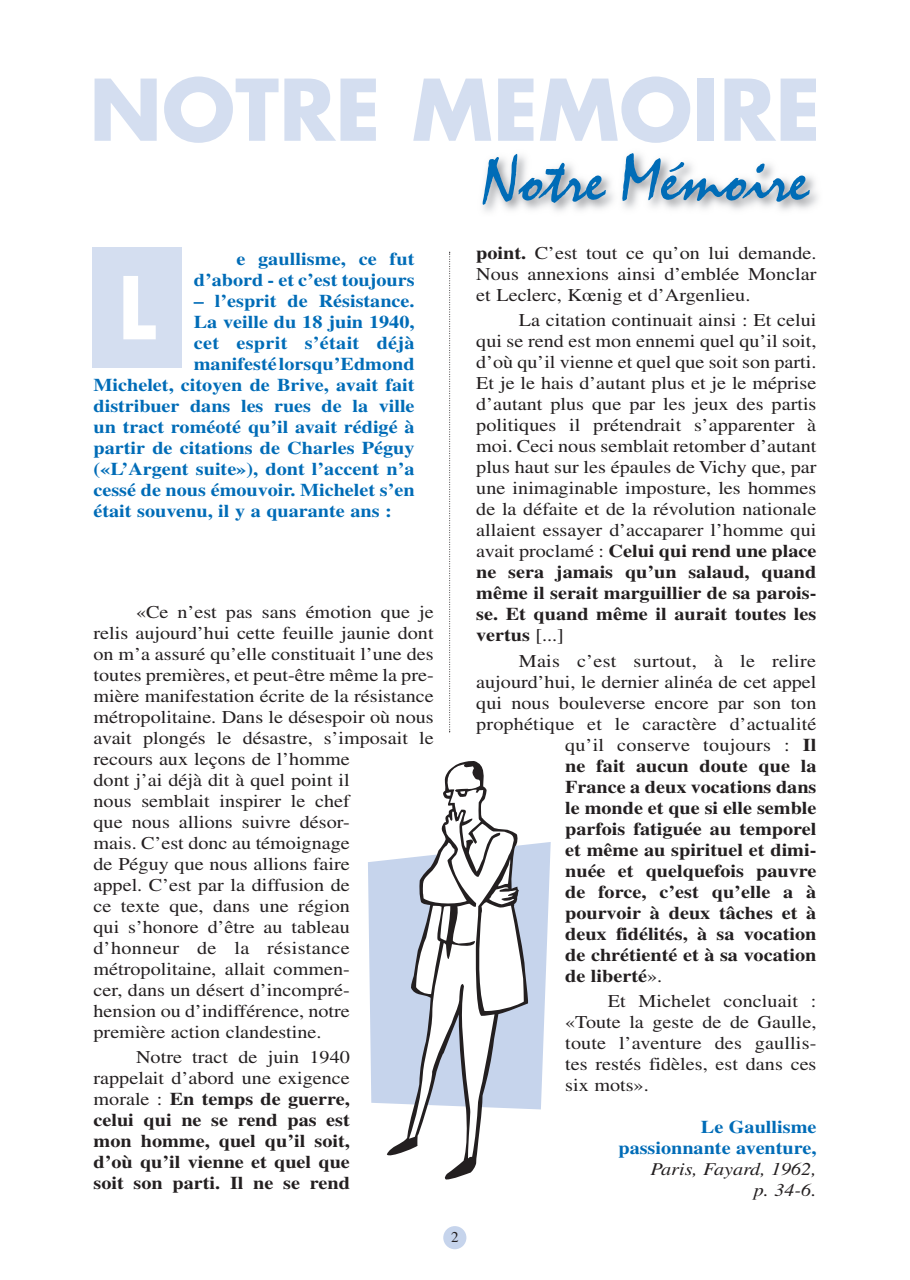
<style>
.page{position:relative;width:910px;height:1280px;background:#fff}
.page>*{position:absolute;margin:0;border:0;box-sizing:border-box;transform-origin:0 0}
.t1{font:700 84.15px "Futura";color:#fff;scale:.89 1}
.t2{font:700 82.5px "Futura";color:#d4def0}
.t3{font:64.5px "Mistral";color:#006cb7}
.t4{font:18px/21px "Times";color:#231f20;text-align:justify;scale:1.12 1}
.t5{font:700 18px/21px "Times";color:#231f20;text-align:justify;scale:1.12 1}
.t6{font:700 18px/21px "Times";color:#006cb7;text-align:right;scale:1.12 1}
.t7{font:italic 18px/21px "Times";color:#231f20;text-align:right;scale:1.12 1}
.t8{font:15px "Times";color:#231f20}
.s1{font-weight:400}
.s2{font-weight:700}
</style>
<div class="page">
<div style="left:443px;top:1226px;width:23px;height:23px;background:#c6d4ec;border-radius:50%"></div>
<img style="left:482px;top:154px;width:336px;height:58px">
<div style="left:93px;top:247px;width:89px;height:121px;background:#d4def0"></div>
<svg style="left:449px;top:252px;width:2px;height:480px"></svg>
<svg style="left:368px;top:842px;width:183px;height:267px;fill:#c6d4ec"></svg>
<svg style="left:387px;top:761px;width:142px;height:418px;fill:#c6d4ec"></svg>
<svg style="left:409px;top:764px;width:115px;height:394px"></svg>
<h2 class="t2" style="left:89px;top:55px;width:733px">NOTRE MEMOIRE</h2>
<h3 class="t3" style="left:483px;top:142px;width:327px">Notre Mémoire</h3>
<p class="t6" style="left:194px;top:248px;width:199px">e gaullisme, ce fut d’abord - et c’est toujours</p>
<p class="t6" style="left:194px;top:290px;width:199px">– l’esprit de Résistance.</p>
<p class="t6" style="left:194px;top:311px;width:199px">La veille du 18 juin 1940,</p>
<p class="t6" style="left:194px;top:332px;width:199px">cet esprit s’était déjà</p>
<p class="t6" style="left:194px;top:353px;width:199px">manifesté lorsqu’Edmond</p>
<p class="t6" style="left:94px;top:374px;width:288px">Michelet, citoyen de Brive, avait fait</p>
<p class="t6" style="left:94px;top:395px;width:288px">distribuer dans les rues de la ville</p>
<p class="t6" style="left:94px;top:416px;width:288px">un tract roméoté qu’il avait rédigé à</p>
<p class="t6" style="left:94px;top:437px;width:288px">partir de citations de Charles Péguy</p>
<p class="t6" style="left:94px;top:458px;width:288px">(«L’Argent suite»), dont l’accent n’a</p>
<p class="t6" style="left:94px;top:479px;width:288px">cessé de nous émouvoir. Michelet s’en</p>
<p class="t6" style="left:94px;top:500px;width:268px">était souvenu, il y a quarante ans :</p>
<h1 class="t1" style="left:119px;top:252px;width:43px">L</h1>
<p class="t4" style="left:94px;top:601px;width:305px;text-align:left;text-indent:43px">«Ce n’est pas sans émotion que je relis aujourd’hui cette feuille jaunie dont on m’a assuré qu’elle constituait l’une des toutes premières, et peut-être même la pre&shy;mière manifestation écrite de la résistance métropolitaine. Dans le désespoir où nous avait plongés le désastre, s’imposait le recours aux leçons de l’homme<br>dont j’ai déjà dit à quel point il<br>nous semblait inspirer le chef<br>que nous allions suivre désor-<br>mais. C’est donc au témoignage<br>de Péguy que nous allions faire<br>appel. C’est par la diffusion de<br>ce texte que, dans une région<br>qui s’honore d’être au tableau d’honneur de la résistance métropolitaine, allait commen-<br>cer, dans un désert d’incompré-<br>hension ou d’indifférence, notre<br>première action clandestine.</p>
<p class="t5" style="left:94px;top:1046px;width:230px;text-indent:43px"><span class="s1">Notre tract de juin 1940 rappelait d’abord une exigence morale :</span> En temps de guerre, celui qui ne se rend pas est mon homme, quel qu’il soit, d’où qu’il vienne et quel que soit son parti. Il ne se rend</p>
<p class="t8" style="left:451px;top:1228px;width:9px">2</p>
<p class="t4" style="left:476px;top:242px;width:305px"><span class="s2">point.</span> C’est tout ce qu’on lui demande.<br>Nous annexions ainsi d’emblée Monclar et Leclerc, Kœnig et d’Argenlieu.</p>
<p class="t4" style="left:476px;top:310px;width:305px;text-indent:43px">La citation continuait ainsi : Et celui qui se rend est mon ennemi quel qu’il soit, d’où qu’il vienne et quel que soit son parti.<br>Et je le hais d’autant plus et je le méprise d’autant plus que par les jeux des partis politiques il prétendrait s’apparenter à moi. Ceci nous semblait retomber d’autant plus haut sur les épaules de Vichy que, par une inimaginable imposture, les hommes de la défaite et de la révolution nationale allaient essayer d’accaparer l’homme qui avait proclamé : <span class="s2">Celui qui rend une place ne sera jamais qu’un salaud, quand même il serait marguillier de sa parois&shy;se. Et quand même il aurait toutes les vertus</span> [...]</p>
<p class="t4" style="left:519px;top:650px;width:267px">Mais c’est surtout, à le relire</p>
<p class="t4" style="left:476px;top:671px;width:305px">aujourd’hui, le dernier alinéa de cet appel</p>
<p class="t4" style="left:476px;top:692px;width:305px">qui nous bouleverse encore par son ton</p>
<p class="t4" style="left:476px;top:713px;width:305px">prophétique et le caractère d’actualité</p>
<p class="t4" style="left:565px;top:734px;width:226px">qu’il conserve toujours : <span class="s2">Il</span></p>
<p class="t5" style="left:565px;top:755px;width:226px">ne fait aucun doute que la</p>
<p class="t5" style="left:565px;top:776px;width:226px">France a deux vocations dans</p>
<p class="t5" style="left:565px;top:797px;width:226px">le monde et que si elle semble</p>
<p class="t5" style="left:565px;top:818px;width:226px">parfois fatiguée au temporel</p>
<p class="t5" style="left:565px;top:839px;width:226px">et même au spirituel et dimi-</p>
<p class="t5" style="left:565px;top:860px;width:226px">nuée et quelquefois pauvre</p>
<p class="t5" style="left:565px;top:881px;width:226px">de force, c’est qu’elle a à</p>
<p class="t5" style="left:565px;top:902px;width:226px">pourvoir à deux tâches et à</p>
<p class="t5" style="left:565px;top:923px;width:226px">deux fidélités, à sa vocation</p>
<p class="t5" style="left:565px;top:944px;width:226px">de chrétienté et à sa vocation</p>
<p class="t5" style="left:565px;top:965px;width:88px">de liberté<span class="s1">».</span></p>
<p class="t4" style="left:565px;top:990px;width:226px;text-indent:43px">Et Michelet concluait : «Toute la geste de de Gaulle, toute l’aventure des gaullis&shy;tes restés fidèles, est dans ces six mots».</p>
<p class="t6" style="left:618px;top:1116px;width:178px">Le Gaullisme passionnante aventure,</p>
<p class="t7" style="left:650px;top:1158px;width:150px">Paris, Fayard, 1962, p. 34-6.</p>
</div>
